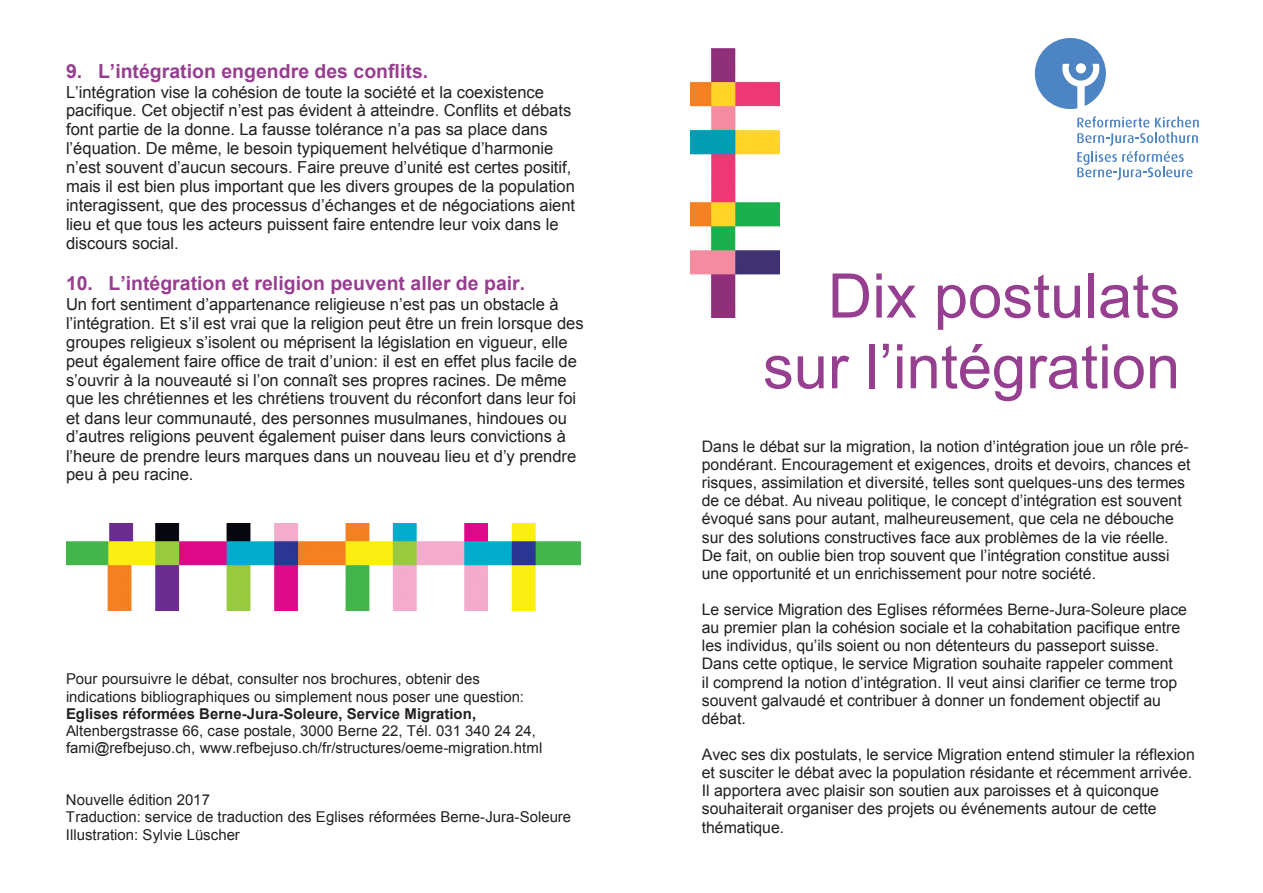
<style>
.page{position:relative;width:1263px;height:893px;background:#fff}
.page>*{position:absolute;margin:0;border:0;box-sizing:border-box;transform-origin:0 0}
.t1{font:61.5px/70.8px "Arial";color:#963e8f;text-align:right}
.t2{font:700 19.5px "Arial";color:#963e8f}
.t3{font:16.5px/19px "Arial";color:#231f20}
.t4{font:15.9px/18.1px "Arial";color:#231f20}
.t5{font:15px/17.2px "Arial";color:#231f20}
.t6{font:700 15px "Arial";color:#231f20}
</style>
<div class="page">
<svg style="left:1035px;top:38px;width:71px;height:71px"></svg>
<svg style="left:1077px;top:116px;width:122px;height:64px"></svg>
<img style="left:690px;top:49px;width:89px;height:269px">
<img style="left:67px;top:523px;width:513px;height:87px">
<p class="t2" style="left:66px;top:58px;width:364px">9. L’intégration engendre des conflits.</p>
<p class="t3" style="left:66px;top:82px;width:511px">L’intégration vise la cohésion de toute la société et la coexistence pacifique. Cet objectif n’est pas évident à atteindre. Conflits et débats font partie de la donne. La fausse tolérance n’a pas sa place dans l’équation. De même, le besoin typiquement helvétique d’harmonie n’est souvent d’aucun secours. Faire preuve d’unité est certes positif, mais il est bien plus important que les divers groupes de la population interagissent, que des processus d’échanges et de négociations aient lieu et que tous les acteurs puissent faire entendre leur voix dans le discours social.</p>
<p class="t2" style="left:66px;top:270px;width:461px">10. L’intégration et religion peuvent aller de pair.</p>
<p class="t3" style="left:66px;top:294px;width:519px">Un fort sentiment d’appartenance religieuse n’est pas un obstacle à l’intégration. Et s’il est vrai que la religion peut être un frein lorsque des groupes religieux s’isolent ou méprisent la législation en vigueur, elle peut également faire office de trait d’union: il est en effet plus facile de s’ouvrir à la nouveauté si l’on connaît ses propres racines. De même que les chrétiennes et les chrétiens trouvent du réconfort dans leur foi et dans leur communauté, des personnes musulmanes, hindoues ou d’autres religions peuvent également puiser dans leurs convictions à l’heure de prendre leurs marques dans un nouveau lieu et d’y prendre peu à peu racine.</p>
<p class="t5" style="left:66px;top:670px;width:460px">Pour poursuivre le débat, consulter nos brochures, obtenir des indications bibliographiques ou simplement nous poser une question:</p>
<p class="t6" style="left:66px;top:703px;width:412px">Eglises réformées Berne-Jura-Soleure, Service Migration,</p>
<p class="t5" style="left:66px;top:722px;width:478px">Altenbergstrasse 66, case postale, 3000 Berne 22, Tél. 031 340 24 24, fami@refbejuso.ch, www.refbejuso.ch/fr/structures/oeme-migration.html</p>
<p class="t5" style="left:66px;top:791px;width:507px">Nouvelle édition 2017<br>Traduction: service de traduction des Eglises réformées Berne-Jura-Soleure<br>Illustration: Sylvie Lüscher</p>
<h1 class="t1" style="left:763px;top:261px;width:419px">Dix postulats sur l’intégration</h1>
<p class="t4" style="left:702px;top:438px;width:490px">Dans le débat sur la migration, la notion d’intégration joue un rôle pré&shy;pondérant. Encouragement et exigences, droits et devoirs, chances et risques, assimilation et diversité, telles sont quelques-uns des termes de ce débat. Au niveau politique, le concept d’intégration est souvent évoqué sans pour autant, malheureusement, que cela ne débouche sur des solutions constructives face aux problèmes de la vie réelle.<br>De fait, on oublie bien trop souvent que l’intégration constitue aussi une opportunité et un enrichissement pour notre société.</p>
<p class="t4" style="left:702px;top:600px;width:487px">Le service Migration des Eglises réformées Berne-Jura-Soleure place au premier plan la cohésion sociale et la cohabitation pacifique entre les individus, qu’ils soient ou non détenteurs du passeport suisse.<br>Dans cette optique, le service Migration souhaite rappeler comment<br>il comprend la notion d’intégration. Il veut ainsi clarifier ce terme trop souvent galvaudé et contribuer à donner un fondement objectif au débat.</p>
<p class="t4" style="left:702px;top:745px;width:495px">Avec ses dix postulats, le service Migration entend stimuler la réflexion et susciter le débat avec la population résidante et récemment arrivée.<br>Il apportera avec plaisir son soutien aux paroisses et à quiconque souhaiterait organiser des projets ou événements autour de cette thématique.</p>
</div>
